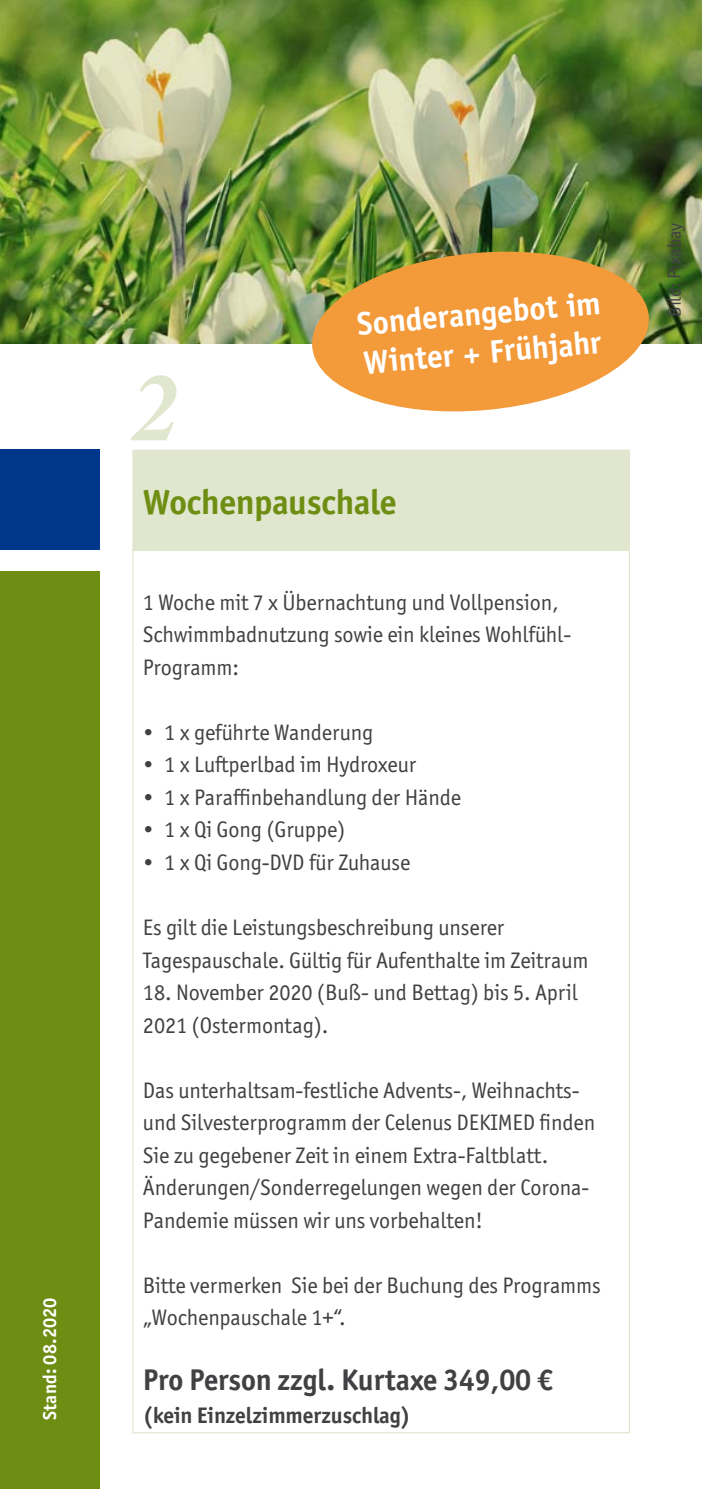
<style>
.page{position:relative;width:702px;height:1489px;background:#fff}
.page>*{position:absolute;margin:0;border:0;box-sizing:border-box;transform-origin:0 0}
.Adresse{font:italic 700 95.5px "Times";color:#e1e7cf}
.t1{font:700 35px "Officina Sans ITC Pro";letter-spacing:-.01em;color:#6e8e13}
.Kleine_Aufzählung{font:700 32.5px "Officina Sans";color:#fff}
.t2{font:700 30px "Officina Sans ITC Pro";letter-spacing:-.005em;color:#414043}
.t3{font:22.5px/32.5px "Officina Sans ITC Pro";letter-spacing:-.005em;color:#414043}
.t4{font:700 22.5px "Officina Sans ITC Pro";letter-spacing:-.005em;color:#414043}
.t5{font:700 18.75px "Officina Sans ITC Pro";letter-spacing:.01em;color:#fff}
.t6{font:18.75px "Officina Sans ITC Pro";letter-spacing:-.005em;color:#414043}
</style>
<div class="page">
<div style="left:0;top:449px;width:99px;height:101px;background:#00378b"></div>
<div style="left:0;top:571px;width:99px;height:917px;background:#6e8e13"></div>
<img style="left:0;top:0;width:702px;height:344px">
<div style="left:133px;top:450px;width:496px;height:101px;background:#e1e7cf"></div>
<hr style="left:132px;top:449px;width:498px;height:2px;background:#e1e7cf">
<hr style="left:132px;top:451px;width:2px;height:100px;background:#e1e7cf">
<hr style="left:628px;top:451px;width:2px;height:100px;background:#e1e7cf">
<hr style="left:132px;top:551px;width:2px;height:880px;background:#e1e7cf">
<hr style="left:628px;top:551px;width:2px;height:880px;background:#e1e7cf">
<hr style="left:132px;top:1431px;width:498px;height:2px;background:#e1e7cf">
<svg style="left:310px;top:246px;width:341px;height:166px;background:#e0a351"></svg>
<p class="t5" style="left:38px;top:1419px;width:123px;rotate:-90deg">Stand: 08.2020</p>
<p class="Adresse" style="left:133px;top:318px;width:50px">2</p>
<p class="Kleine_Aufzählung" style="left:355px;top:304px;width:246px;rotate:-5deg">Sonderangebot im</p>
<p class="Kleine_Aufzählung" style="left:362px;top:342px;width:240px;rotate:-5deg">Winter + Frühjahr</p>
<p class="t1" style="left:143px;top:480px;width:255px">Wochenpauschale</p>
<p class="t3" style="left:143px;top:586px;width:429px">1 Woche mit 7 x Übernachtung und Vollpension,<br>Schwimmbadnutzung sowie ein kleines Wohlfühl-<br>Programm:</p>
<p class="t3" style="left:143px;top:716px;width:232px">• 1 x geführte Wanderung</p>
<p class="t3" style="left:143px;top:748px;width:275px">• 1 x Luftperlbad im Hydroxeur</p>
<p class="t3" style="left:143px;top:781px;width:320px">• 1 x Paraffinbehandlung der Hände</p>
<p class="t3" style="left:143px;top:813px;width:204px">• 1 x Qi Gong (Gruppe)</p>
<p class="t3" style="left:143px;top:846px;width:269px">• 1 x Qi Gong-DVD für Zuhause</p>
<p class="t3" style="left:143px;top:911px;width:447px">Es gilt die Leistungsbeschreibung unserer<br>Tagespauschale. Gültig für Aufenthalte im Zeitraum</p>
<p class="t3" style="left:143px;top:976px;width:436px">18. November 2020 (Buß- und Bettag) bis 5. April<br>2021 (Ostermontag).</p>
<p class="t3" style="left:143px;top:1073px;width:454px">Das unterhaltsam-festliche Advents-, Weihnachts&shy;und Silvesterprogramm der Celenus DEKIMED finden Sie zu gegebener Zeit in einem Extra-Faltblatt.<br>Änderungen/Sonderregelungen wegen der Corona-Pandemie müssen wir uns vorbehalten!</p>
<p class="t3" style="left:143px;top:1268px;width:459px">Bitte vermerken Sie bei der Buchung des Programms „Wochenpauschale 1+“.</p>
<p class="t2" style="left:143px;top:1361px;width:411px">Pro Person zzgl. Kurtaxe 349,00 €</p>
<p class="t4" style="left:143px;top:1400px;width:269px">(kein Einzelzimmerzuschlag)</p>
<p class="t6" style="left:663px;top:316px;width:95px;rotate:-90deg">Bild: Pixabay</p>
</div>
